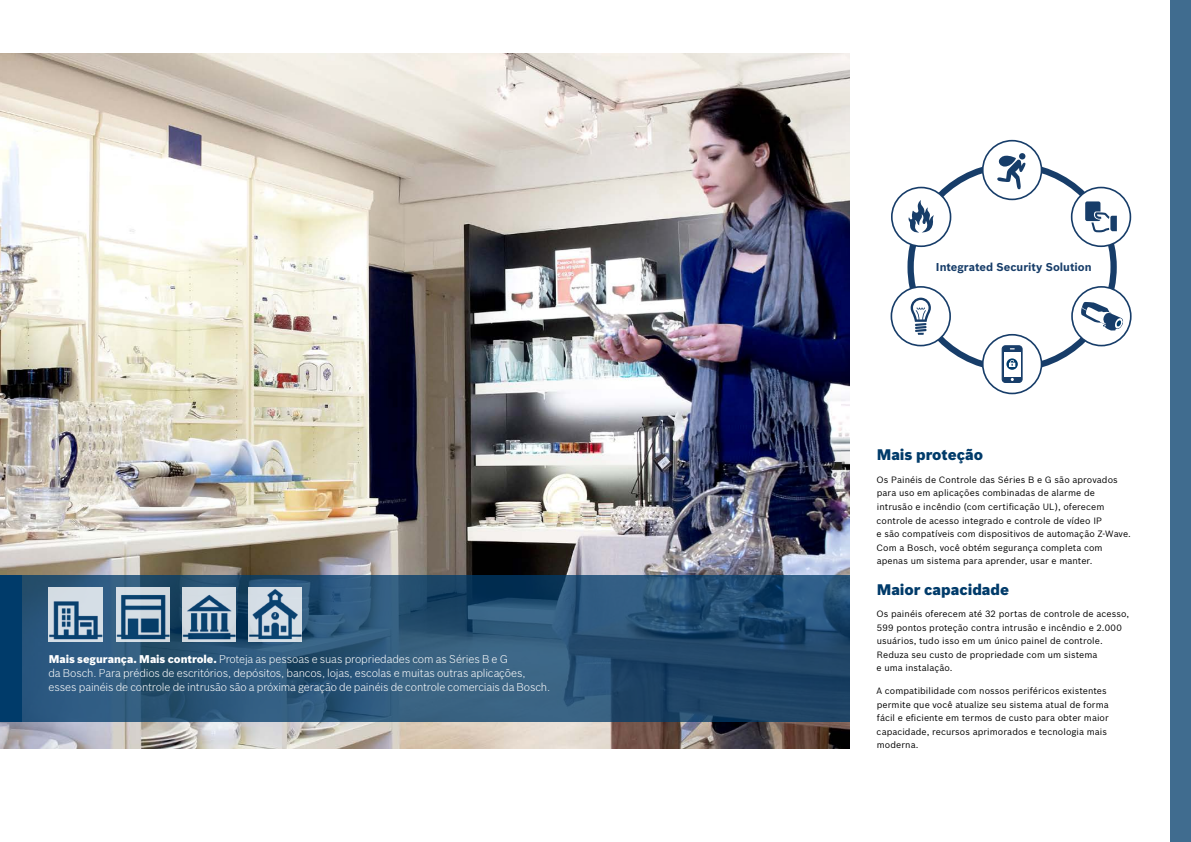
<style>
.page{position:relative;width:1191px;height:842px;background:#fff}
.page>*{position:absolute;margin:0;border:0;box-sizing:border-box;transform-origin:0 0}
.t1{font:900 15px "Bosch Sans";color:#003b6a}
.t2{font:700 11.2px "Bosch Sans";color:#173d69}
.t3{font:300 11px/13.6px "Bosch Sans";letter-spacing:-.015em;color:#fff}
.t4{font:9px/13.6px "Bosch Sans";letter-spacing:.01em;color:#000}
.s1{font-weight:900}
</style>
<div class="page">
<img style="left:0;top:54px;width:849px;height:694px">
<svg style="left:22px;top:575px;width:827px;height:146px;background:#295275"></svg>
<div style="left:1169px;top:0;width:22px;height:842px;background:#406c8f"></div>
<div style="left:0;top:575px;width:22px;height:146px;background:#003b6a"></div>
<img style="left:249px;top:587px;width:53px;height:54px">
<img style="left:182px;top:587px;width:53px;height:54px">
<img style="left:49px;top:587px;width:54px;height:54px">
<img style="left:116px;top:587px;width:53px;height:54px">
<div style="left:890px;top:286px;width:61px;height:60px;border:2px solid #173d69;border-radius:50%"></div>
<svg style="left:910px;top:298px;width:21px;height:37px"></svg>
<div style="left:891px;top:187px;width:60px;height:60px;border:2px solid #173d69;border-radius:50%"></div>
<svg style="left:908px;top:200px;width:25px;height:33px"></svg>
<div style="left:1070px;top:187px;width:61px;height:60px;border:2px solid #173d69;border-radius:50%"></div>
<svg style="left:1085px;top:201px;width:31px;height:31px"></svg>
<div style="left:1071px;top:286px;width:60px;height:60px;border:2px solid #173d69;border-radius:50%"></div>
<svg style="left:1081px;top:302px;width:43px;height:29px"></svg>
<div style="left:982px;top:140px;width:60px;height:60px;border:2px solid #173d69;border-radius:50%"></div>
<svg style="left:997px;top:153px;width:29px;height:36px"></svg>
<div style="left:982px;top:334px;width:60px;height:60px;border:2px solid #173d69;border-radius:50%"></div>
<svg style="left:1002px;top:346px;width:20px;height:36px"></svg>
<div style="left:1002px;top:346px;width:20px;height:37px;border:1px solid #173d69;border-radius:3px"></div>
<div style="left:1004px;top:352px;width:16px;height:24px;background:#fff"></div>
<svg style="left:1006px;top:358px;width:11px;height:12px"></svg>
<svg style="left:1009px;top:360px;width:6px;height:21px"></svg>
<p class="t3" style="left:49px;top:652px;width:503px"><span class="s1">Mais segurança. Mais controle.</span> Proteja as pessoas e suas propriedades com as Séries B e G<br>da Bosch. Para prédios de escritórios, depósitos, bancos, lojas, escolas e muitas outras aplicações, esses painéis de controle de intrusão são a próxima geração de painéis de controle comerciais da Bosch.</p>
<p class="t2" style="left:936px;top:260px;width:157px">Integrated Security Solution</p>
<h1 class="t1" style="left:876px;top:443px;width:108px">Mais proteção</h1>
<p class="t4" style="left:876px;top:472px;width:256px">Os Painéis de Controle das Séries B e G são aprovados para uso em aplicações combinadas de alarme de intrusão e incêndio (com certificação UL), oferecem controle de acesso integrado e controle de vídeo IP<br>e são compatíveis com dispositivos de automação Z-Wave.<br>Com a Bosch, você obtém segurança completa com apenas um sistema para aprender, usar e manter.</p>
<h1 class="t1" style="left:876px;top:578px;width:134px">Maior capacidade</h1>
<p class="t4" style="left:876px;top:606px;width:254px">Os painéis oferecem até 32 portas de controle de acesso, 599 pontos proteção contra intrusão e incêndio e 2.000 usuários, tudo isso em um único painel de controle.<br>Reduza seu custo de propriedade com um sistema<br>e uma instalação.</p>
<p class="t4" style="left:876px;top:683px;width:234px">A compatibilidade com nossos periféricos existentes permite que você atualize seu sistema atual de forma fácil e eficiente em termos de custo para obter maior capacidade, recursos aprimorados e tecnologia mais moderna.</p>
</div>
